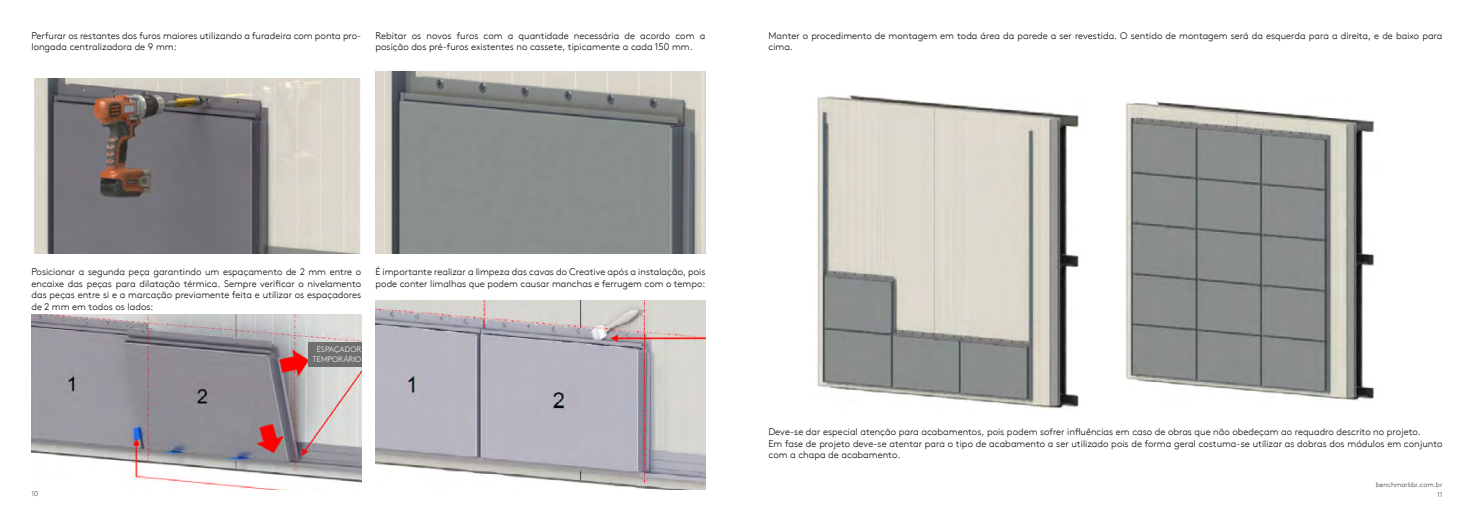
<style>
.page{position:relative;width:1474px;height:521px;background:#fff}
.page>*{position:absolute;margin:0;border:0;box-sizing:border-box;transform-origin:0 0}
.t1{font:300 9.62px/11.5px "Kingspan Brown TT";color:#020203}
.t2{font:300 7.88px/9.5px "Kingspan Brown TT";color:#fff;text-align:center}
.t3{font:300 7px "Kingspan Brown TT";color:#3c3c3b}
</style>
<div class="page">
<img style="left:34px;top:78px;width:327px;height:175px">
<img style="left:32px;top:314px;width:329px;height:175px">
<img style="left:376px;top:72px;width:329px;height:181px">
<img style="left:375px;top:300px;width:330px;height:189px">
<div style="left:308px;top:342px;width:53px;height:24px;background:#706f6f"></div>
<img style="left:817px;top:95px;width:262px;height:314px">
<img style="left:1125px;top:101px;width:250px;height:300px">
<p class="t1" style="left:32px;top:29px;width:331px">Perfurar os restantes dos furos maiores utilizando a furadeira com ponta pro&shy;longada centralizadora de 9 mm:</p>
<p class="t1" style="left:375px;top:29px;width:331px">Rebitar os novos furos com a quantidade necessária de acordo com a posição dos pré-furos existentes no cassete, tipicamente a cada 150 mm.</p>
<p class="t1" style="left:768px;top:29px;width:675px">Manter o procedimento de montagem em toda área da parede a ser revestida. O sentido de montagem será da esquerda para a direita, e de baixo para cima.</p>
<p class="t1" style="left:32px;top:265px;width:331px;text-align:justify">Posicionar a segunda peça garantindo um espaçamento de 2 mm entre o encaixe das peças para dilatação térmica. Sempre verificar o nivelamento das peças entre si e a marcação previamente feita e utilizar os espaçadores de 2 mm em todos os lados:</p>
<p class="t2" style="left:313px;top:344px;width:50px">ESPAÇADOR<br>TEMPORÁRIO</p>
<p class="t1" style="left:375px;top:265px;width:331px">É importante realizar a limpeza das cavas do Creative após a instalação, pois pode conter limalhas que podem causar manchas e ferrugem com o tempo:</p>
<p class="t1" style="left:768px;top:425px;width:675px">Deve-se dar especial atenção para acabamentos, pois podem sofrer influências em caso de obras que não obedeçam ao requadro descrito no projeto.<br>Em fase de projeto deve-se atentar para o tipo de acabamento a ser utilizado pois de forma geral costuma-se utilizar as dobras dos módulos em conjunto com a chapa de acabamento.</p>
<p class="t3" style="left:1375px;top:479px;width:68px">benchmarkbr.com.br</p>
<p class="t3" style="left:32px;top:488px;width:8px">10</p>
<p class="t3" style="left:1436px;top:490px;width:7px">11</p>
</div>
